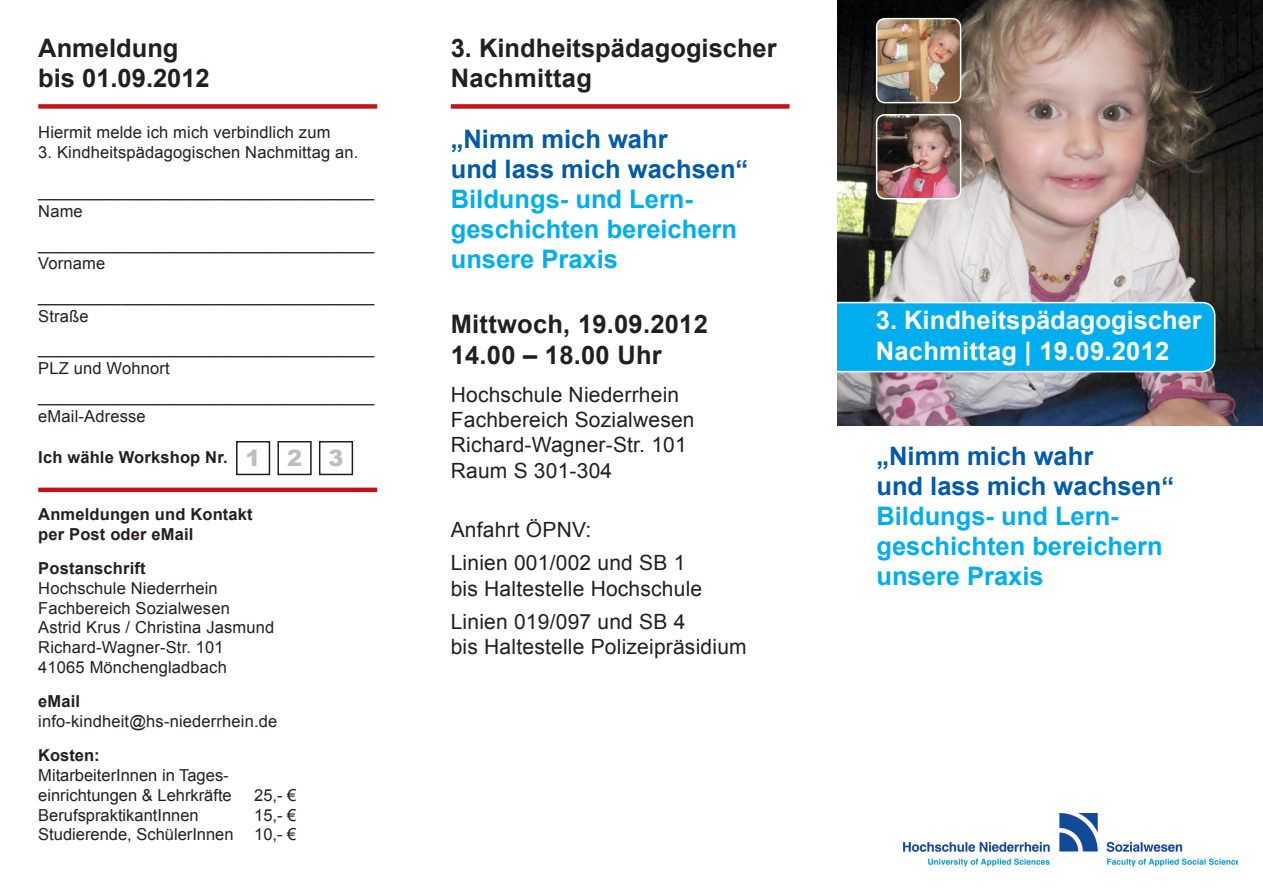
<style>
.page{position:relative;width:1263px;height:893px;background:#fff}
.page>*{position:absolute;margin:0;border:0;box-sizing:border-box;transform-origin:0 0}
.t1{font:700 25.5px/30px "Arial";color:#00aeef}
.t2{font:700 25.5px/30.6px "Arial";color:#231f20}
.t3{font:700 25.5px/30px "Arial";color:#015aaa}
.t4{font:700 25.5px/30.6px "Arial";color:#fff}
.t5{font:900 22.5px "Arial";color:#bcbdc0}
.t6{font:21px/25.2px "Arial";letter-spacing:.01em;color:#231f20}
.t7{font:16.5px/19.8px "Arial";letter-spacing:.01em;color:#231f20}
.t8{font:700 16.5px/19.8px "Arial";letter-spacing:.01em;color:#231f20}
</style>
<div class="page">
<img style="left:838px;top:0;width:425px;height:425px">
<img style="left:903px;top:813px;width:335px;height:54px">
<div style="left:799px;top:303px;width:416px;height:69px;background:#00aeef;border-radius:13px"></div>
<div style="left:799px;top:302px;width:416px;height:70px;border:2px solid #fff;border-radius:13px"></div>
<div style="left:789px;top:275px;width:48px;height:111px;background:#fff"></div>
<div style="left:451px;top:104px;width:338px;height:5px;background:#c4121a"></div>
<div style="left:38px;top:104px;width:339px;height:5px;background:#c4121a"></div>
<img style="left:877px;top:19px;width:84px;height:84px">
<div style="left:876px;top:18px;width:85px;height:85px;border:2px solid #fff;border-radius:9px"></div>
<div style="left:236px;top:441px;width:34px;height:34px;border:2px solid #231f20"></div>
<hr style="left:38px;top:488px;width:339px;height:4px;background:#c4121a">
<div style="left:277px;top:441px;width:35px;height:34px;border:2px solid #231f20"></div>
<div style="left:319px;top:441px;width:34px;height:34px;border:2px solid #231f20"></div>
<img style="left:877px;top:115px;width:84px;height:84px">
<div style="left:876px;top:114px;width:85px;height:85px;border:2px solid #fff;border-radius:9px"></div>
<h1 class="t2" style="left:38px;top:33px;width:173px">Anmeldung bis 01.09.2012</h1>
<p class="t7" style="left:38px;top:122px;width:294px">Hiermit melde ich mich verbindlich zum</p>
<p class="t7" style="left:38px;top:142px;width:322px">3. Kindheitspädagogischen Nachmittag an.</p>
<p class="t7" style="left:38px;top:182px;width:338px">____________________________________<br>Name</p>
<p class="t7" style="left:38px;top:234px;width:338px">____________________________________<br>Vorname</p>
<p class="t7" style="left:38px;top:286px;width:338px">____________________________________<br>Straße</p>
<p class="t7" style="left:38px;top:339px;width:338px">____________________________________<br>PLZ und Wohnort</p>
<p class="t7" style="left:38px;top:387px;width:338px">____________________________________ eMail-Adresse</p>
<p class="t8" style="left:38px;top:448px;width:191px">Ich wähle Workshop Nr.</p>
<h2 class="t5" style="left:246px;top:442px;width:99px">123</h2>
<p class="t8" style="left:38px;top:505px;width:216px">Anmeldungen und Kontakt per Post oder eMail</p>
<p class="t8" style="left:38px;top:559px;width:109px">Postanschrift</p>
<p class="t7" style="left:38px;top:578px;width:238px">Hochschule Niederrhein<br>Fachbereich Sozialwesen<br>Astrid Krus / Christina Jasmund<br>Richard-Wagner-Str. 101<br>41065 Mönchengladbach</p>
<p class="t8" style="left:38px;top:692px;width:43px">eMail</p>
<p class="t7" style="left:38px;top:711px;width:241px">info-kindheit@hs-niederrhein.de</p>
<p class="t8" style="left:38px;top:746px;width:63px">Kosten:</p>
<p class="t7" style="left:38px;top:765px;width:195px">MitarbeiterInnen in Tages&shy;einrichtungen &amp; Lehrkräfte</p>
<p class="t7" style="left:254px;top:785px;width:44px">25,- €</p>
<p class="t7" style="left:38px;top:805px;width:162px">BerufspraktikantInnen</p>
<p class="t7" style="left:254px;top:805px;width:44px">15,- €</p>
<p class="t7" style="left:38px;top:825px;width:197px">Studierende, SchülerInnen</p>
<p class="t7" style="left:254px;top:825px;width:44px">10,- €</p>
<h1 class="t2" style="left:451px;top:33px;width:327px">3. Kindheitspädagogischer<br>Nachmittag</h1>
<h1 class="t3" style="left:451px;top:125px;width:299px">„Nimm mich wahr<br>und lass mich wachsen“</h1>
<h1 class="t1" style="left:451px;top:185px;width:288px">Bildungs- und Lern&shy;geschichten bereichern unsere Praxis</h1>
<h1 class="t2" style="left:451px;top:310px;width:259px">Mittwoch, 19.09.2012<br>14.00 – 18.00 Uhr</h1>
<p class="t6" style="left:451px;top:382px;width:245px">Hochschule Niederrhein<br>Fachbereich Sozialwesen<br>Richard-Wagner-Str. 101<br>Raum S 301-304</p>
<p class="t6" style="left:451px;top:513px;width:236px;line-height:33.8px">Anfahrt ÖPNV:<br>Linien 001/002 und SB 1</p>
<p class="t6" style="left:451px;top:571px;width:253px;line-height:33.8px">bis Haltestelle Hochschule<br>Linien 019/097 und SB 4</p>
<p class="t6" style="left:451px;top:635px;width:297px">bis Haltestelle Polizeipräsidium</p>
<h1 class="t4" style="left:876px;top:306px;width:327px">3. Kindheitspädagogischer<br>Nachmittag | 19.09.2012</h1>
<h1 class="t3" style="left:876px;top:442px;width:299px">„Nimm mich wahr<br>und lass mich wachsen“</h1>
<h1 class="t1" style="left:876px;top:502px;width:288px">Bildungs- und Lern&shy;geschichten bereichern unsere Praxis</h1>
</div>
